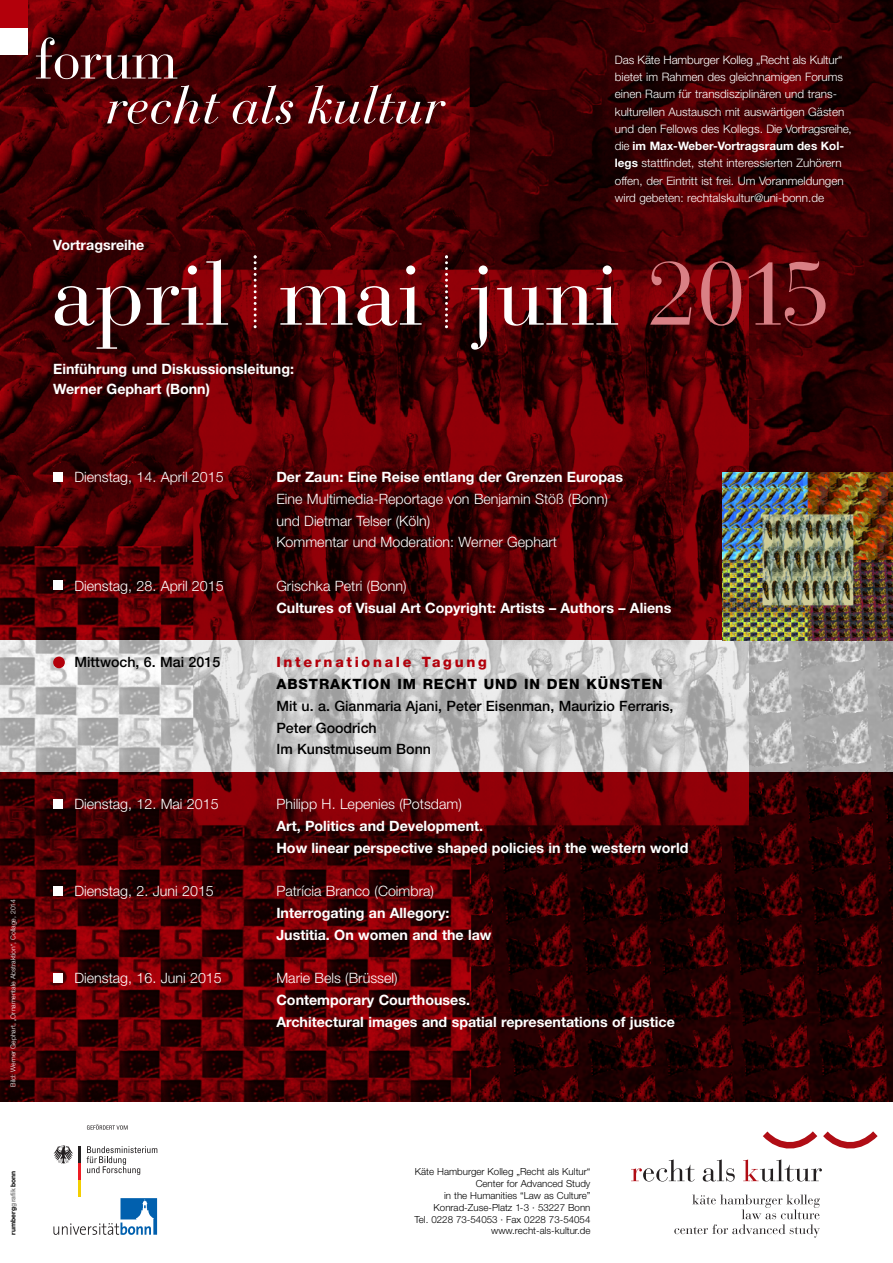
<style>
.page{position:relative;width:893px;height:1263px;background:#fff}
.page>*{position:absolute;margin:0;border:0;box-sizing:border-box;transform-origin:0 0}
.t1{font:89.25px "Bauer Bodoni";color:#fff}
.t2{font:55.88px "Bauer Bodoni";letter-spacing:-.01em;color:#fff}
.t3{font:italic 52.5px "Bauer Bodoni";color:#fff}
.t4{font:700 14.25px/21.8px "Helvetica Neue";color:#fff}
.t5{font:300 14.25px/21.8px "Helvetica Neue";color:#fff}
.t6{font:500 14.25px/21.8px "Helvetica Neue";color:#000}
.t7{font:800 14.25px "Helvetica Neue";letter-spacing:.065em;color:#000}
.t8{font:800 14.25px "Helvetica Neue";letter-spacing:.19em;color:#b3000b}
.t9{font:300 11.7px/17.2px "Helvetica Neue";color:#fff}
.t10{font:300 9.75px/11.9px "Helvetica Neue";color:#000;text-align:right}
.t11{font:300 6.75px "Helvetica Neue";color:#fff}
.t12{font:700 6.75px "Helvetica Neue";color:#000}
.s1{font-weight:700}
.s2{color:#d98085}
.s3{color:#808080}
</style>
<div class="page">
<img style="left:0;top:0;width:893px;height:1101px">
<img style="left:0;top:640px;width:893px;height:132px">
<img style="left:723px;top:472px;width:170px;height:168px">
<svg style="left:631px;top:1159px;width:64px;height:22px"></svg>
<svg style="left:703px;top:1159px;width:32px;height:22px"></svg>
<svg style="left:743px;top:1159px;width:79px;height:22px"></svg>
<svg style="left:674px;top:1194px;width:146px;height:43px"></svg>
<svg style="left:763px;top:1131px;width:115px;height:18px"></svg>
<div style="left:0;top:28px;width:28px;height:27px;background:#fff"></div>
<div style="left:0;top:0;width:28px;height:28px;background:#b3000b"></div>
<svg style="left:87px;top:1146px;width:70px;height:29px"></svg>
<hr style="left:78px;top:1180px;width:3px;height:16px;background:#f4cf02">
<hr style="left:78px;top:1163px;width:3px;height:17px;background:#ee1d23">
<hr style="left:78px;top:1146px;width:3px;height:17px;background:#231f20">
<svg style="left:54px;top:1145px;width:19px;height:19px"></svg>
<svg style="left:87px;top:1124px;width:41px;height:6px"></svg>
<svg style="left:53px;top:1198px;width:104px;height:37px"></svg>
<svg style="left:254px;top:255px;width:3px;height:73px"></svg>
<svg style="left:445px;top:255px;width:3px;height:73px"></svg>
<div style="left:53px;top:656px;width:12px;height:12px;background:#b3000b;border-radius:50%"></div>
<div style="left:53px;top:472px;width:10px;height:10px;background:#fff"></div>
<div style="left:53px;top:580px;width:10px;height:10px;background:#fff"></div>
<div style="left:53px;top:799px;width:10px;height:10px;background:#fff"></div>
<div style="left:53px;top:886px;width:10px;height:10px;background:#fff"></div>
<div style="left:53px;top:974px;width:10px;height:9px;background:#fff"></div>
<h2 class="t2" style="left:35px;top:39px;width:145px">forum</h2>
<h3 class="t3" style="left:105px;top:86px;width:340px">recht als kultur</h3>
<p class="t4" style="left:53px;top:235px;width:93px">Vortragsreihe</p>
<p class="t9" style="left:615px;top:52px;width:238px">Das Käte Hamburger Kolleg „Recht als Kultur“ bietet im Rahmen des gleichnamigen Forums einen Raum für transdisziplinären und trans&shy;kulturellen Austausch mit auswärtigen Gästen und den Fellows des Kollegs. Die Vortragsreihe, die <span class="s1">im Max-Weber-Vortragsraum des Kol&shy;legs</span> stattfindet, steht interessierten Zuhörern offen, der Eintritt ist frei. Um Voranmeldungen wird gebeten: rechtalskultur@uni-bonn.de</p>
<h1 class="t1" style="left:51px;top:262px;width:781px">april mai juni <span class="s2">2015</span></h1>
<p class="t4" style="left:53px;top:361px;width:242px;line-height:19.5px">Einführung und Diskussionsleitung:<br>Werner Gephart (Bonn)</p>
<p class="t11" style="left:11px;top:1086px;width:189px;rotate:-90deg">Bild: Werner Gephart, „Ornamentale Abstraktion“, Collage, 2014</p>
<p class="t5" style="left:74px;top:468px;width:151px">Dienstag, 14. April 2015</p>
<p class="t5" style="left:74px;top:576px;width:151px">Dienstag, 28. April 2015</p>
<p class="t6" style="left:74px;top:653px;width:147px">Mittwoch, 6. Mai 2015</p>
<p class="t5" style="left:74px;top:795px;width:146px">Dienstag, 12. Mai 2015</p>
<p class="t5" style="left:74px;top:882px;width:141px">Dienstag, 2. Juni 2015</p>
<p class="t5" style="left:74px;top:969px;width:149px">Dienstag, 16. Juni 2015</p>
<p class="t4" style="left:276px;top:467px;width:348px">Der Zaun: Eine Reise entlang der Grenzen Europas</p>
<p class="t5" style="left:276px;top:489px;width:333px">Eine Multimedia-Reportage von Benjamin Stöß (Bonn) und Dietmar Telser (Köln)<br>Kommentar und Moderation: Werner Gephart</p>
<p class="t5" style="left:276px;top:576px;width:132px">Grischka Petri (Bonn)</p>
<p class="t4" style="left:276px;top:598px;width:396px">Cultures of Visual Art Copyright: Artists – Authors – Aliens</p>
<p class="t8" style="left:276px;top:657px;width:212px">Internationale Tagung</p>
<p class="t7" style="left:276px;top:679px;width:388px">ABSTRAKTION IM RECHT UND IN DEN KÜNSTEN</p>
<p class="t6" style="left:276px;top:696px;width:398px">Mit u. a. Gianmaria Ajani, Peter Eisenman, Maurizio Ferraris,<br>Peter Goodrich<br>Im Kunstmuseum Bonn</p>
<p class="t5" style="left:276px;top:795px;width:187px">Philipp H. Lepenies (Potsdam)</p>
<p class="t4" style="left:276px;top:816px;width:414px">Art, Politics and Development.<br>How linear perspective shaped policies in the western world</p>
<p class="t5" style="left:276px;top:882px;width:159px">Patrícia Branco (Coimbra)</p>
<p class="t4" style="left:276px;top:903px;width:217px">Interrogating an Allegory:<br>Justitia. On women and the law</p>
<p class="t5" style="left:276px;top:969px;width:123px">Marie Bels (Brüssel)</p>
<p class="t4" style="left:276px;top:990px;width:400px">Contemporary Courthouses.<br>Architectural images and spatial representations of justice</p>
<p class="t12" style="left:11px;top:1235px;width:65px;rotate:-90deg">rumberg<span class="s3">grafik</span>bonn</p>
<p class="t10" style="left:414px;top:1166px;width:177px">Käte Hamburger Kolleg „Recht als Kultur“ Center for Advanced Study<br>in the Humanities “Law as Culture” Konrad-Zuse-Platz 1-3 · 53227 Bonn<br>Tel. 0228 73-54053 · Fax 0228 73-54054 www.recht-als-kultur.de</p>
</div>
